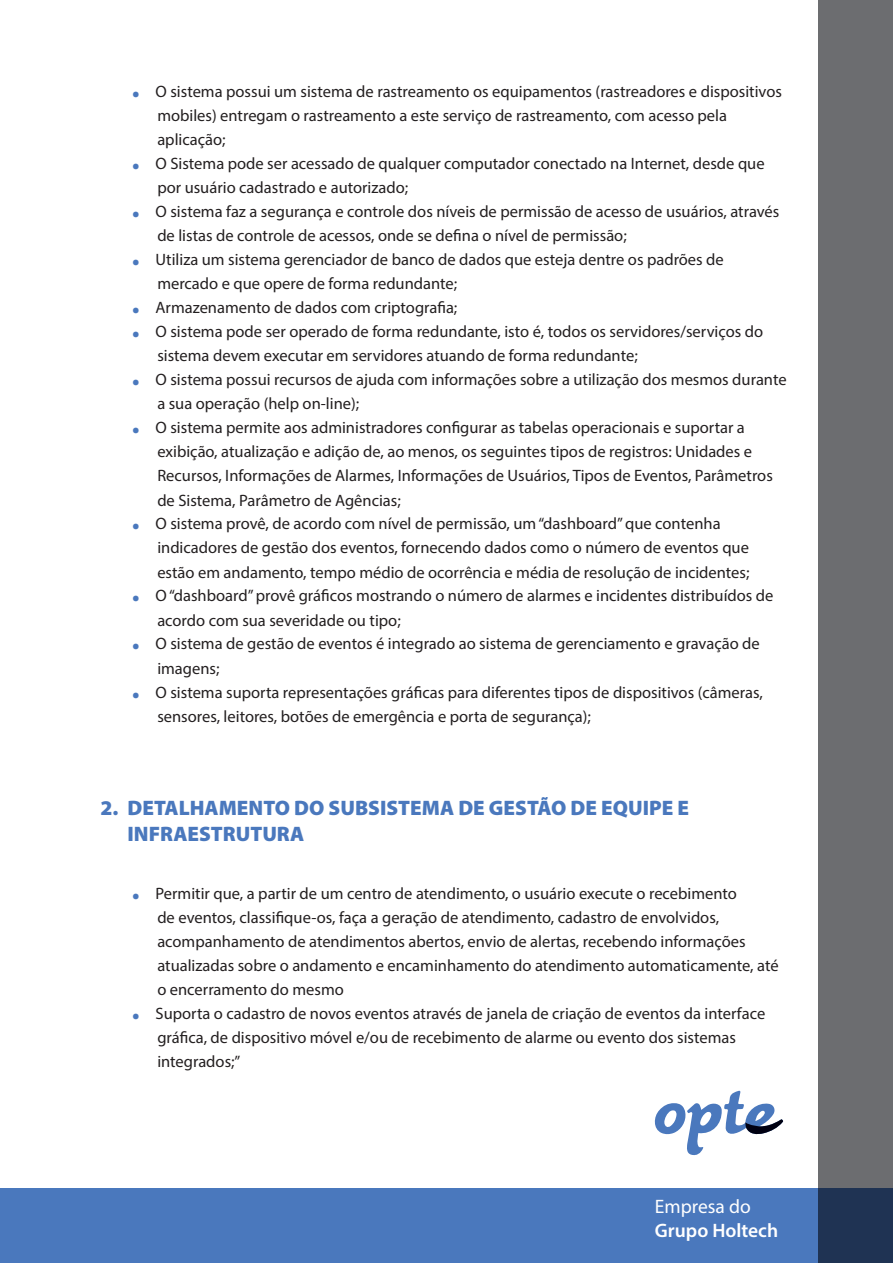
<style>
.page{position:relative;width:893px;height:1263px;background:#fff}
.page>*{position:absolute;margin:0;border:0;box-sizing:border-box;transform-origin:0 0}
.t1{font:900 21px/25.2px "Myriad Pro";color:#4a78bd}
.t2{font:600 19.5px "Myriad Pro";color:#fff}
.t3{font:19.5px "Myriad Pro";color:#fff}
.t4{font:16.5px "Myriad Pro";color:#231f20}
.s1{font-weight:900;font-size:27px;color:#4a78bd}
</style>
<div class="page">
<div style="left:818px;top:0;width:75px;height:1263px;background:#6c6d70"></div>
<div style="left:0;top:1188px;width:893px;height:75px;background:#4a78bd"></div>
<svg style="left:655px;top:1091px;width:128px;height:64px"></svg>
<p class="t4" style="left:132px;top:82px;width:652px"><span class="s1">.</span> O sistema possui um sistema de rastreamento os equipamentos (rastreadores e dispositivos</p>
<p class="t4" style="left:157px;top:106px;width:571px">mobiles) entregam o rastreamento a este serviço de rastreamento, com acesso pela</p>
<p class="t4" style="left:157px;top:130px;width:70px">aplicação;</p>
<p class="t4" style="left:132px;top:154px;width:634px"><span class="s1">.</span> O Sistema pode ser acessado de qualquer computador conectado na Internet, desde que</p>
<p class="t4" style="left:157px;top:178px;width:252px">por usuário cadastrado e autorizado;</p>
<p class="t4" style="left:132px;top:202px;width:649px"><span class="s1">.</span> O sistema faz a segurança e controle dos níveis de permissão de acesso de usuários, através</p>
<p class="t4" style="left:157px;top:226px;width:471px">de listas de controle de acessos, onde se defina o nível de permissão;</p>
<p class="t4" style="left:132px;top:250px;width:593px"><span class="s1">.</span> Utiliza um sistema gerenciador de banco de dados que esteja dentre os padrões de</p>
<p class="t4" style="left:157px;top:274px;width:301px">mercado e que opere de forma redundante;</p>
<p class="t4" style="left:132px;top:298px;width:327px"><span class="s1">.</span> Armazenamento de dados com criptografia;</p>
<p class="t4" style="left:132px;top:322px;width:633px"><span class="s1">.</span> O sistema pode ser operado de forma redundante, isto é, todos os servidores/serviços do</p>
<p class="t4" style="left:157px;top:346px;width:482px">sistema devem executar em servidores atuando de forma redundante;</p>
<p class="t4" style="left:132px;top:370px;width:656px"><span class="s1">.</span> O sistema possui recursos de ajuda com informações sobre a utilização dos mesmos durante</p>
<p class="t4" style="left:157px;top:394px;width:203px">a sua operação (help on-line);</p>
<p class="t4" style="left:132px;top:418px;width:615px"><span class="s1">.</span> O sistema permite aos administradores configurar as tabelas operacionais e suportar a</p>
<p class="t4" style="left:157px;top:442px;width:596px">exibição, atualização e adição de, ao menos, os seguintes tipos de registros: Unidades e</p>
<p class="t4" style="left:157px;top:466px;width:617px">Recursos, Informações de Alarmes, Informações de Usuários, Tipos de Eventos, Parâmetros</p>
<p class="t4" style="left:157px;top:490px;width:245px">de Sistema, Parâmetro de Agências;</p>
<p class="t4" style="left:132px;top:514px;width:590px"><span class="s1">.</span> O sistema provê, de acordo com nível de permissão, um “dashboard” que contenha</p>
<p class="t4" style="left:157px;top:538px;width:593px">indicadores de gestão dos eventos, fornecendo dados como o número de eventos que</p>
<p class="t4" style="left:157px;top:562px;width:594px">estão em andamento, tempo médio de ocorrência e média de resolução de incidentes;</p>
<p class="t4" style="left:132px;top:586px;width:643px"><span class="s1">.</span> O “dashboard” provê gráficos mostrando o número de alarmes e incidentes distribuídos de</p>
<p class="t4" style="left:157px;top:610px;width:245px">acordo com sua severidade ou tipo;</p>
<p class="t4" style="left:132px;top:634px;width:630px"><span class="s1">.</span> O sistema de gestão de eventos é integrado ao sistema de gerenciamento e gravação de</p>
<p class="t4" style="left:157px;top:658px;width:64px">imagens;</p>
<p class="t4" style="left:132px;top:682px;width:632px"><span class="s1">.</span> O sistema suporta representações gráficas para diferentes tipos de dispositivos (câmeras,</p>
<p class="t4" style="left:157px;top:706px;width:435px">sensores, leitores, botões de emergência e porta de segurança);</p>
<p class="t1" style="left:128px;top:796px;width:563px;text-indent:-27px">2. DETALHAMENTO DO SUBSISTEMA DE GESTÃO DE EQUIPE E<br>INFRAESTRUTURA</p>
<p class="t4" style="left:132px;top:883px;width:607px"><span class="s1">.</span> Permitir que, a partir de um centro de atendimento, o usuário execute o recebimento</p>
<p class="t4" style="left:157px;top:907px;width:563px">de eventos, classifique-os, faça a geração de atendimento, cadastro de envolvidos,</p>
<p class="t4" style="left:157px;top:931px;width:590px">acompanhamento de atendimentos abertos, envio de alertas, recebendo informações</p>
<p class="t4" style="left:157px;top:955px;width:623px">atualizadas sobre o andamento e encaminhamento do atendimento automaticamente, até</p>
<p class="t4" style="left:157px;top:979px;width:188px">o encerramento do mesmo</p>
<p class="t4" style="left:132px;top:1003px;width:635px"><span class="s1">.</span> Suporta o cadastro de novos eventos através de janela de criação de eventos da interface</p>
<p class="t4" style="left:157px;top:1027px;width:580px">gráfica, de dispositivo móvel e/ou de recebimento de alarme ou evento dos sistemas</p>
<p class="t4" style="left:157px;top:1051px;width:85px">integrados;”</p>
<p class="t3" style="left:655px;top:1195px;width:97px">Empresa do</p>
<p class="t2" style="left:655px;top:1218px;width:125px">Grupo Holtech</p>
</div>
